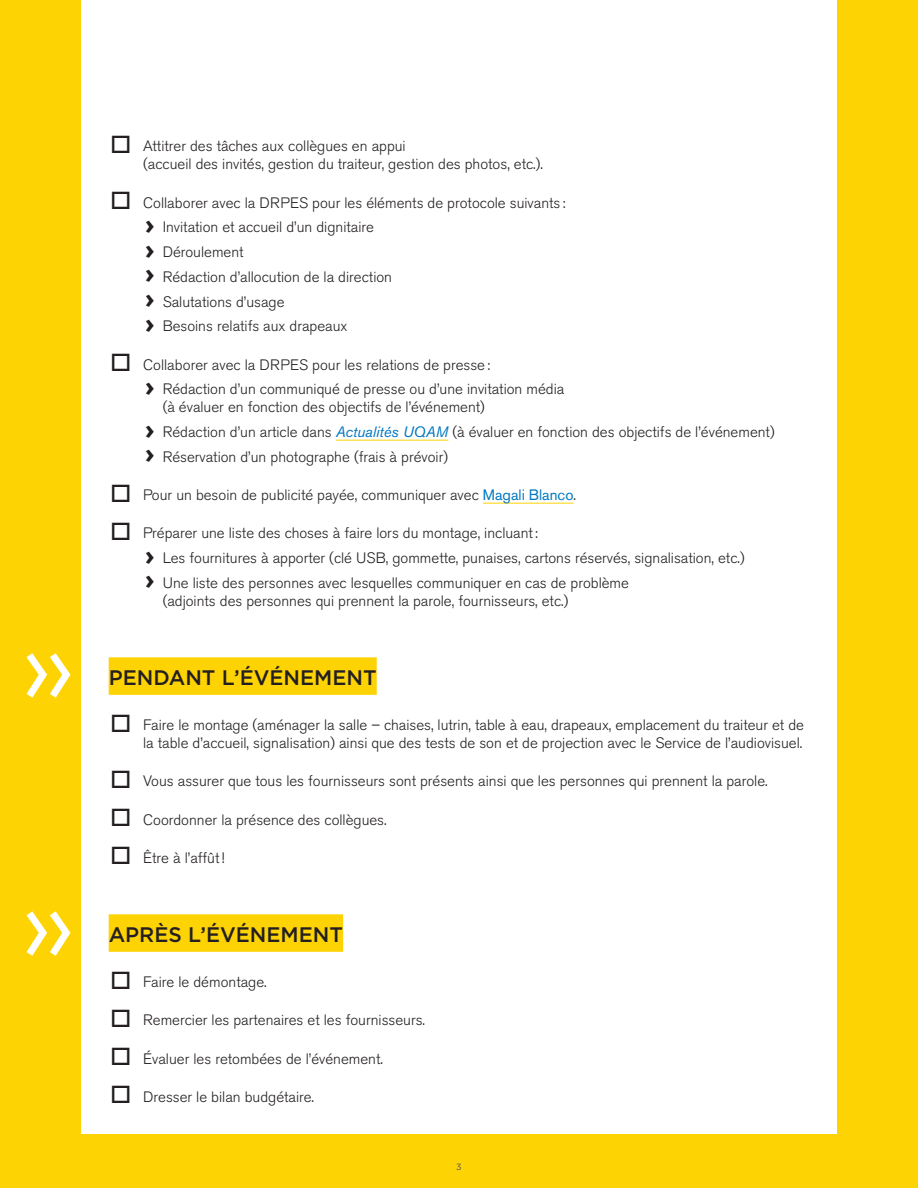
<style>
.page{position:relative;width:918px;height:1188px;background:#fed304}
.page>*{position:absolute;margin:0;border:0;box-sizing:border-box;transform-origin:0 0}
.Sous-titre_copy_2{font:500 21px "Gotham";color:#231f20}
.t1{font:300 15px/18px "Akzidenz Grotesk BE";color:#231f20}
.t2{font:9px "Gotham";color:#57585a}
.s1{font-family:"Gotham";font-weight:700;font-size:27px}
.s2{font-weight:400;font-style:italic;color:#0077c0}
.s3{font-weight:400;color:#0077c0}
</style>
<div class="page">
<div style="left:81px;top:0;width:756px;height:1134px;background:#fff"></div>
<svg style="left:27px;top:653px;width:43px;height:45px"></svg>
<svg style="left:27px;top:911px;width:43px;height:45px"></svg>
<hr style="left:336px;top:440px;width:112px;height:1px;background:#fed304">
<hr style="left:483px;top:503px;width:91px;height:1px;background:#fed304">
<div style="left:109px;top:657px;width:268px;height:38px;background:#fed304"></div>
<div style="left:109px;top:914px;width:234px;height:38px;background:#fed304"></div>
<p class="t1" style="left:143px;top:138px;width:401px">Attitrer des tâches aux collègues en appui<br>(accueil des invités, gestion du traiteur, gestion des photos, etc.).</p>
<p class="t1" style="left:143px;top:194px;width:424px">Collaborer avec la DRPES pour les éléments de protocole suivants :</p>
<p class="t1" style="left:145px;top:219px;width:231px"><span class="s1">›</span> Invitation et accueil d’un dignitaire</p>
<p class="t1" style="left:145px;top:243px;width:100px"><span class="s1">›</span> Déroulement</p>
<p class="t1" style="left:145px;top:268px;width:249px"><span class="s1">›</span> Rédaction d’allocution de la direction</p>
<p class="t1" style="left:145px;top:293px;width:141px"><span class="s1">›</span> Salutations d’usage</p>
<p class="t1" style="left:145px;top:318px;width:204px"><span class="s1">›</span> Besoins relatifs aux drapeaux</p>
<p class="t1" style="left:143px;top:356px;width:348px">Collaborer avec la DRPES pour les relations de presse:</p>
<p class="t1" style="left:163px;top:381px;width:403px;text-indent:-18px"><span class="s1">›</span> Rédaction d’un communiqué de presse ou d’une invitation média (à évaluer en fonction des objectifs de l’événement)</p>
<p class="t1" style="left:145px;top:423px;width:632px"><span class="s1">›</span> Rédaction d’un article dans <span class="s2">Actualités UQAM</span> (à évaluer en fonction des objectifs de l’événement)</p>
<p class="t1" style="left:145px;top:448px;width:305px"><span class="s1">›</span> Réservation d’un photographe (frais à prévoir)</p>
<p class="t1" style="left:143px;top:486px;width:434px">Pour un besoin de publicité payée, communiquer avec <span class="s3">Magali Blanco</span>.</p>
<p class="t1" style="left:143px;top:525px;width:396px">Préparer une liste des choses à faire lors du montage, incluant:</p>
<p class="t1" style="left:145px;top:549px;width:602px"><span class="s1">›</span> Les fournitures à apporter (clé USB, gommette, punaises, cartons réservés, signalisation, etc.)</p>
<p class="t1" style="left:163px;top:574px;width:468px;text-indent:-18px"><span class="s1">›</span> Une liste des personnes avec lesquelles communiquer en cas de problème (adjoints des personnes qui prennent la parole, fournisseurs, etc.)</p>
<p class="Sous-titre_copy_2" style="left:109px;top:666px;width:270px">PENDANT L’ÉVÉNEMENT</p>
<p class="t1" style="left:143px;top:716px;width:662px">Faire le montage (aménager la salle – chaises, lutrin, table à eau, drapeaux, emplacement du traiteur et de la table d’accueil, signalisation) ainsi que des tests de son et de projection avec le Service de l’audiovisuel.</p>
<p class="t1" style="left:143px;top:772px;width:626px">Vous assurer que tous les fournisseurs sont présents ainsi que les personnes qui prennent la parole.</p>
<p class="t1" style="left:143px;top:811px;width:245px">Coordonner la présence des collègues.</p>
<p class="t1" style="left:143px;top:849px;width:83px">Être à l’affût!</p>
<p class="Sous-titre_copy_2" style="left:109px;top:923px;width:236px">APRÈS L’ÉVÉNEMENT</p>
<p class="t1" style="left:143px;top:973px;width:125px">Faire le démontage.</p>
<p class="t1" style="left:143px;top:1011px;width:283px">Remercier les partenaires et les fournisseurs.</p>
<p class="t1" style="left:143px;top:1050px;width:241px">Évaluer les retombées de l’événement.</p>
<p class="t1" style="left:143px;top:1088px;width:172px">Dresser le bilan budgétaire.</p>
<p class="t2" style="left:456px;top:1161px;width:7px">3</p>
</div>
